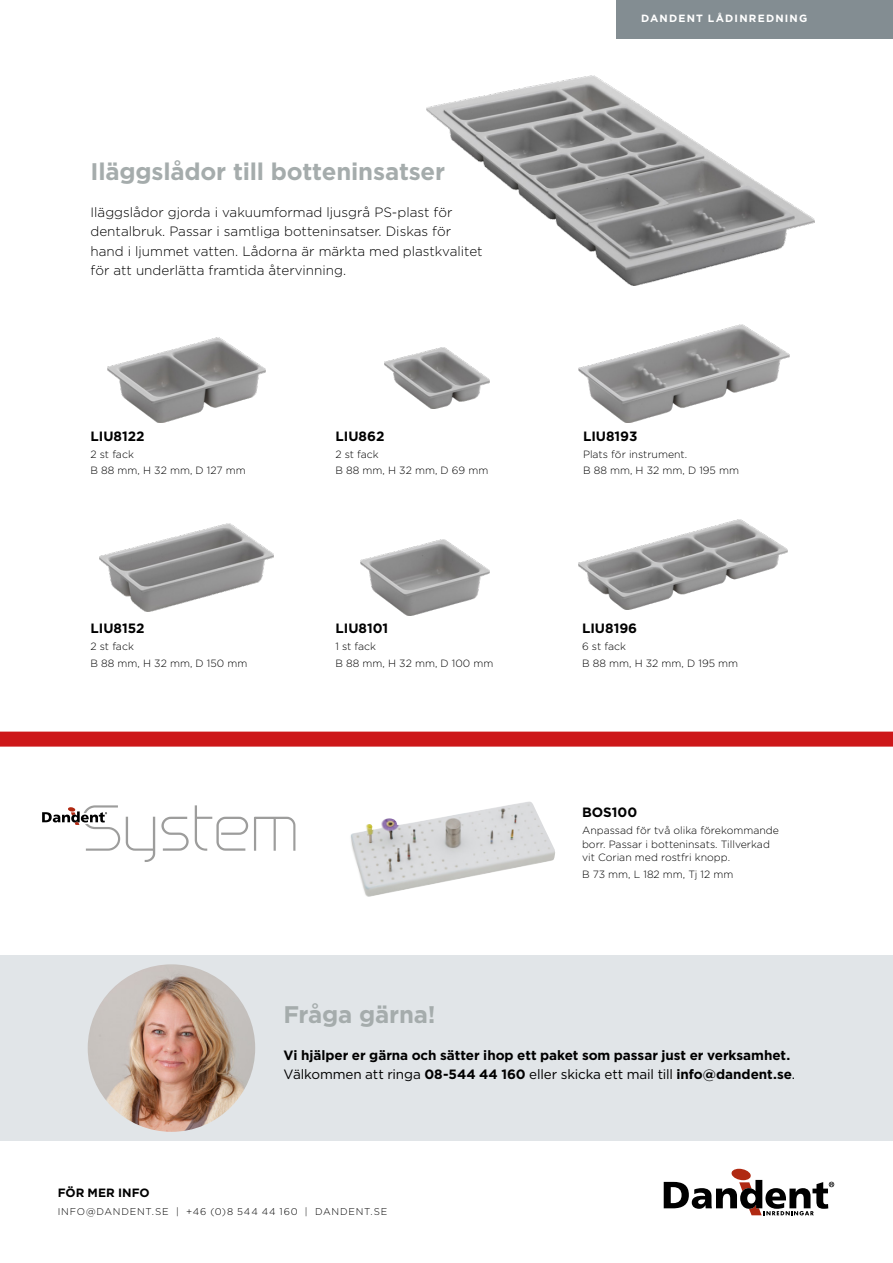
<style>
.page{position:relative;width:893px;height:1263px;background:#fff}
.page>*{position:absolute;margin:0;border:0;box-sizing:border-box;transform-origin:0 0}
.t1{font:700 24px "Gotham HTF";letter-spacing:-.01em;color:#a5acac}
.t2{font:300 13.5px/19.5px "Gotham HTF";color:#000}
.t3{font:700 13.5px "Gotham HTF";color:#000}
.t4{font:13.5px "Gotham HTF";letter-spacing:-.01em;color:#000}
.t5{font:700 12px "Gotham HTF";letter-spacing:.005em;color:#000}
.t6{font:300 10.5px/13.5px "Gotham HTF";color:#000}
.t7{font:700 10.5px "Gotham HTF";letter-spacing:.115em;color:#fff}
.t8{font:300 9.75px "Gotham HTF";letter-spacing:.08em;color:#000}
.s1{font-weight:700}
</style>
<div class="page">
<div style="left:616px;top:0;width:277px;height:38px;background:#838d92"></div>
<svg style="left:664px;top:1169px;width:170px;height:46px"></svg>
<img style="left:350px;top:801px;width:205px;height:96px">
<img style="left:385px;top:347px;width:104px;height:62px">
<img style="left:107px;top:338px;width:158px;height:84px">
<img style="left:361px;top:540px;width:128px;height:76px">
<img style="left:99px;top:524px;width:174px;height:88px">
<img style="left:578px;top:520px;width:209px;height:89px">
<img style="left:578px;top:325px;width:211px;height:97px">
<img style="left:426px;top:76px;width:388px;height:210px">
<div style="left:0;top:955px;width:893px;height:186px;background:#e1e5e8"></div>
<svg style="left:126px;top:817px;width:29px;height:45px"></svg>
<svg style="left:161px;top:817px;width:28px;height:34px"></svg>
<svg style="left:195px;top:805px;width:53px;height:46px"></svg>
<svg style="left:254px;top:817px;width:41px;height:34px"></svg>
<svg style="left:42px;top:805px;width:78px;height:46px"></svg>
<div style="left:0;top:732px;width:893px;height:15px;background:#cd1719"></div>
<img style="left:88px;top:964px;width:167px;height:168px;border-radius:84px">
<p class="t1" style="left:91px;top:158px;width:356px">Iläggslådor till botteninsatser</p>
<p class="t2" style="left:91px;top:202px;width:394px">Iläggslådor gjorda i vakuumformad ljusgrå PS-plast för dentalbruk. Passar i samtliga botteninsatser. Diskas för hand i ljummet vatten. Lådorna är märkta med plastkvalitet för att underlätta framtida återvinning.</p>
<p class="t3" style="left:91px;top:428px;width:56px">LIU8122</p>
<p class="t6" style="left:91px;top:447px;width:45px">2 st fack</p>
<p class="t6" style="left:91px;top:464px;width:157px">B 88 mm, H 32 mm, D 127 mm</p>
<p class="t3" style="left:91px;top:620px;width:56px">LIU8152</p>
<p class="t6" style="left:91px;top:639px;width:45px">2 st fack</p>
<p class="t6" style="left:91px;top:656px;width:158px">B 88 mm, H 32 mm, D 150 mm</p>
<p class="t3" style="left:335px;top:428px;width:50px">LIU862</p>
<p class="t6" style="left:335px;top:447px;width:45px">2 st fack</p>
<p class="t6" style="left:335px;top:464px;width:154px">B 88 mm, H 32 mm, D 69 mm</p>
<p class="t3" style="left:335px;top:620px;width:54px">LIU8101</p>
<p class="t6" style="left:335px;top:639px;width:42px">1 st fack</p>
<p class="t6" style="left:335px;top:656px;width:159px">B 88 mm, H 32 mm, D 100 mm</p>
<p class="t7" style="left:641px;top:12px;width:168px">DANDENT LÅDINREDNING</p>
<p class="t3" style="left:583px;top:428px;width:56px">LIU8193</p>
<p class="t6" style="left:583px;top:447px;width:106px">Plats för instrument.</p>
<p class="t6" style="left:583px;top:464px;width:158px">B 88 mm, H 32 mm, D 195 mm</p>
<p class="t3" style="left:582px;top:620px;width:57px">LIU8196</p>
<p class="t6" style="left:582px;top:639px;width:45px">6 st fack</p>
<p class="t6" style="left:582px;top:656px;width:158px">B 88 mm, H 32 mm, D 195 mm</p>
<p class="t3" style="left:582px;top:804px;width:57px">BOS100</p>
<p class="t6" style="left:582px;top:824px;width:198px">Anpassad för två olika förekommande borr. Passar i botteninsats. Tillverkad vit Corian med rostfri knopp.</p>
<p class="t6" style="left:582px;top:868px;width:153px">B 73 mm, L 182 mm, Tj 12 mm</p>
<p class="t1" style="left:283px;top:1001px;width:154px">Fråga gärna!</p>
<p class="t3" style="left:283px;top:1047px;width:508px">Vi hjälper er gärna och sätter ihop ett paket som passar just er verksamhet.</p>
<p class="t4" style="left:283px;top:1067px;width:513px">Välkommen att ringa <span class="s1">08-544 44 160</span> eller skicka ett mail till <span class="s1">info@dandent.se</span>.</p>
<p class="t5" style="left:58px;top:1186px;width:93px">FÖR MER INFO</p>
<p class="t8" style="left:58px;top:1206px;width:331px">INFO@DANDENT.SE | +46 (0)8 544 44 160 | DANDENT.SE</p>
</div>
